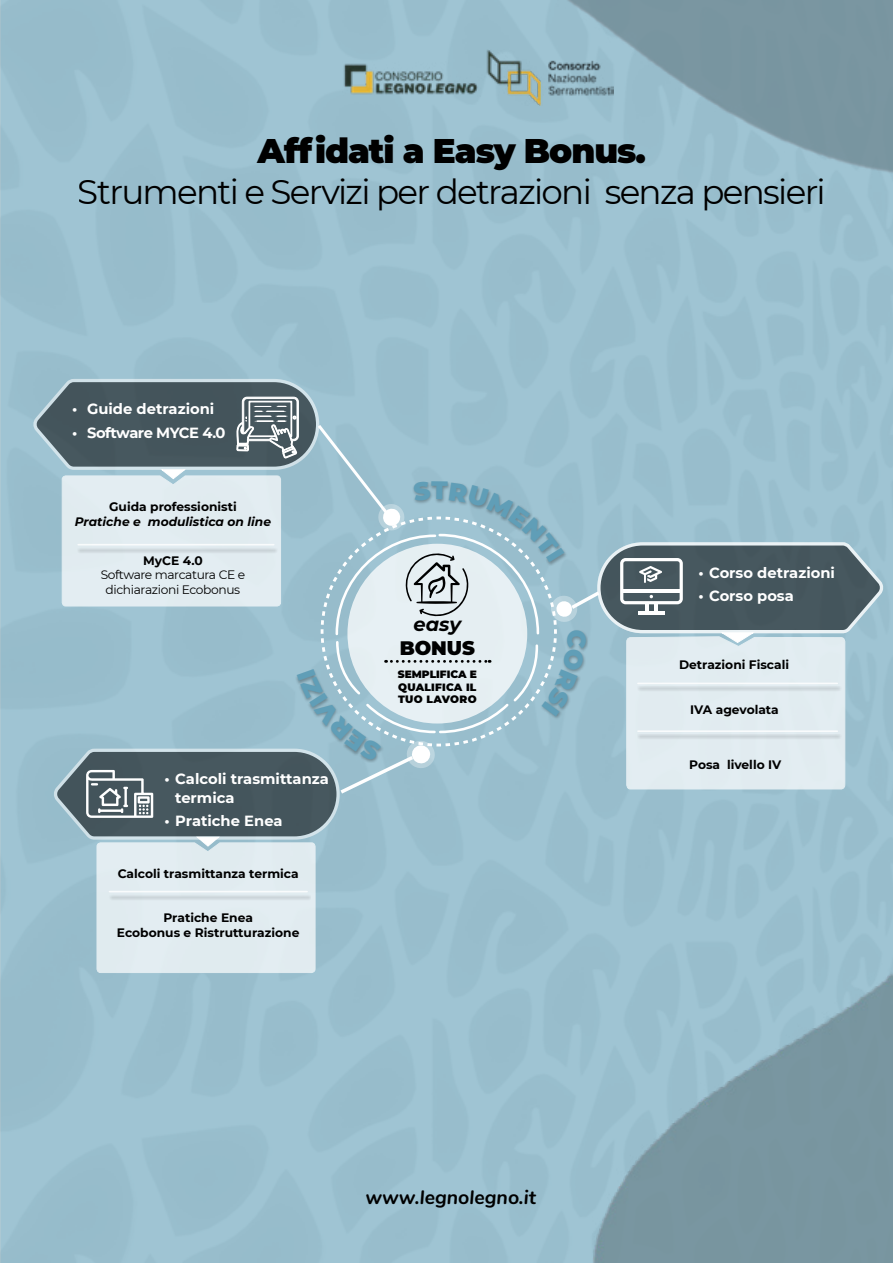
<style>
.page{position:relative;width:893px;height:1263px;background:#fff}
.page>*{position:absolute;margin:0;border:0;box-sizing:border-box;transform-origin:0 0}
.t1{font:34.2px "Montserrat";letter-spacing:-.05em;color:#000}
.t2{font:900 34.2px "Montserrat";letter-spacing:-.03em;color:#000}
.t3{font:italic 700 19.5px "Nunito";color:#000}
.t4{font:900 19.5px "Montserrat";color:#000}
.t5{font:italic 700 19.5px "Montserrat";color:#000}
.t6{font:700 14.7px/18.8px "Montserrat";color:#fff}
.t7{font:700 14.7px "Montserrat";letter-spacing:-.03em;color:#fff}
.t8{font:700 12.3px/14.7px "Montserrat";color:#000;text-align:center}
.t9{font:12.3px/14.7px "Montserrat";letter-spacing:-.03em;color:#000;text-align:center}
.t10{font:italic 700 12.3px "Montserrat";color:#000}
.t11{font:900 10.5px/12.6px "Montserrat";letter-spacing:.01em;color:#000;text-align:justify}
</style>
<div class="page">
<div style="left:0;top:177px;width:893px;height:1086px;background:#98becd"></div>
<img style="left:593px;top:700px;width:300px;height:563px">
<img style="left:0;top:0;width:893px;height:177px">
<svg style="left:30px;top:377px;width:857px;height:596px;background:#a3bec9"></svg>
<h1 class="t2" style="left:258px;top:126px;width:390px">Affidati a Easy Bonus.</h1>
<h1 class="t1" style="left:78px;top:169px;width:749px">Strumenti e Servizi per detrazioni senza pensieri</h1>
<p class="t6" style="left:72px;top:399px;width:144px">• Guide detrazioni</p>
<p class="t7" style="left:72px;top:422px;width:155px">• Software MYCE 4.0</p>
<p class="t8" style="left:109px;top:499px;width:129px">Guida professionisti</p>
<p class="t10" style="left:75px;top:513px;width:198px">Pratiche e modulistica on line</p>
<p class="t8" style="left:143px;top:552px;width:61px">MyCE 4.0</p>
<p class="t9" style="left:101px;top:567px;width:146px">Software marcatura CE e dichiarazioni Ecobonus</p>
<p class="t6" style="left:175px;top:769px;width:155px;text-indent:-11px">• Calcoli trasmittanza termica</p>
<p class="t6" style="left:165px;top:810px;width:119px">• Pratiche Enea</p>
<p class="t8" style="left:118px;top:866px;width:182px">Calcoli trasmittanza termica</p>
<p class="t8" style="left:117px;top:910px;width:184px">Pratiche Enea<br>Ecobonus e Ristrutturazione</p>
<h2 class="t5" style="left:414px;top:610px;width:49px">easy</h2>
<h2 class="t4" style="left:400px;top:633px;width:77px">BONUS</h2>
<p class="t11" style="left:398px;top:667px;width:81px">SEMPLIFICA E QUALIFICA IL TUO LAVORO</p>
<h2 class="t3" style="left:366px;top:1182px;width:172px">www.legnolegno.it</h2>
<p class="t6" style="left:699px;top:562px;width:138px">• Corso detrazioni</p>
<p class="t6" style="left:699px;top:586px;width:97px">• Corso posa</p>
<p class="t8" style="left:679px;top:657px;width:111px">Detrazioni Fiscali</p>
<p class="t8" style="left:690px;top:702px;width:90px">IVA agevolata</p>
<p class="t8" style="left:689px;top:756px;width:94px">Posa livello IV</p>
</div>
